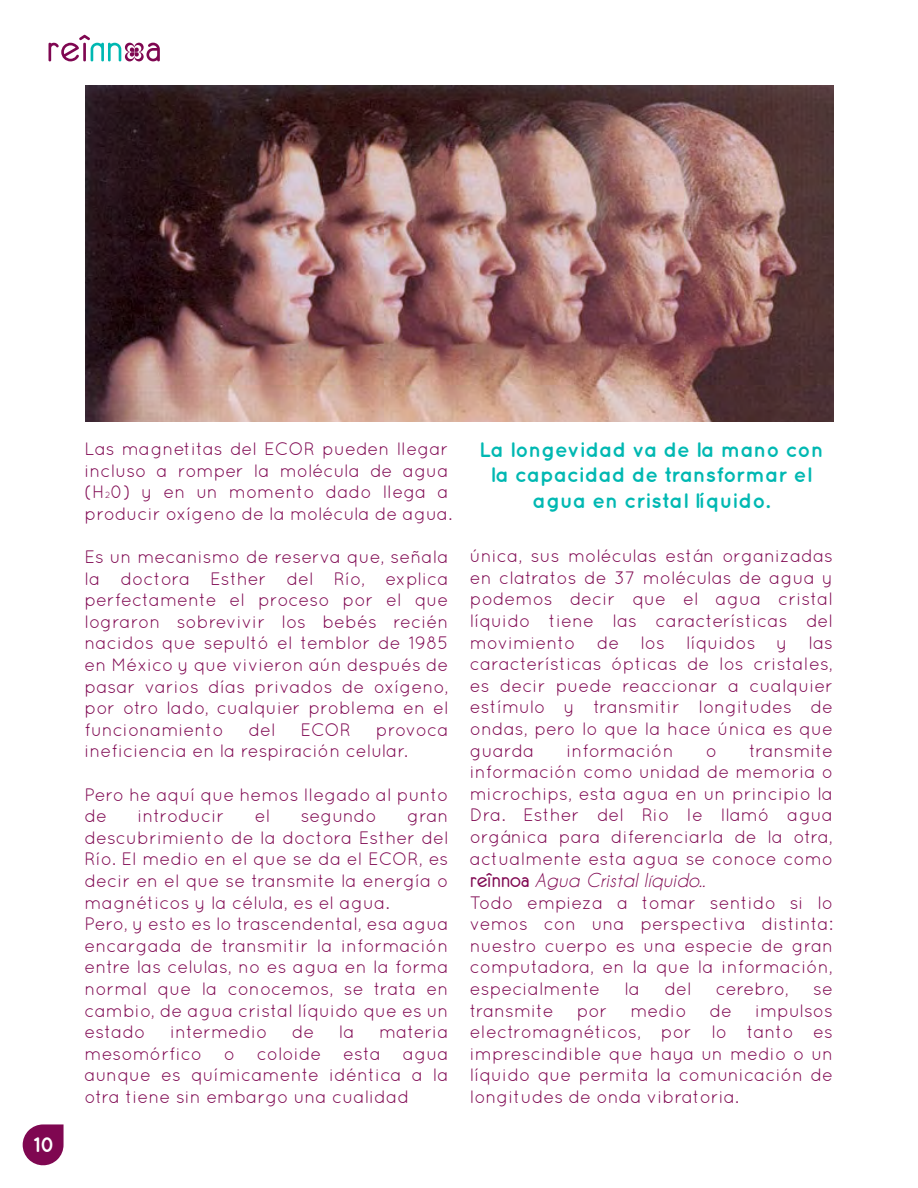
<style>
.page{position:relative;width:918px;height:1188px;background:#fff}
.page>*{position:absolute;margin:0;border:0;box-sizing:border-box;transform-origin:0 0}
.t1{font:700 21px/25.2px "Quicksand";color:#00b8b2;text-align:center}
.t2{font:700 21px "Quicksand";color:#fff}
.t3{font:18px/21.6px "Quicksand";color:#7f0751;text-align:justify}
.t4{font:italic 18px "Caviar Dreams";color:#7f0751}
.t5{font:18px "Quicksand";letter-spacing:-.02em;color:#7f0751}
.s1{font-size:9px}
.s2{font-family:"Eurofurenceregular";font-style:normal;font-size:22.5px}
</style>
<div class="page">
<svg style="left:23px;top:1124px;width:41px;height:42px"></svg>
<svg style="left:49px;top:35px;width:111px;height:26px"></svg>
<img style="left:85px;top:85px;width:748px;height:336px">
<p class="t2" style="left:34px;top:1132px;width:23px">10</p>
<p class="t3" style="left:85px;top:438px;width:369px;text-align:left">Las magnetitas del ECOR pueden llegar incluso a romper la molécula de agua (H<span class="s1">2</span>0) y en un momento dado llega a producir oxígeno de la molécula de agua.</p>
<p class="t3" style="left:85px;top:546px;width:366px">Es un mecanismo de reserva que, señala la doctora Esther del Río, explica perfectamente el proceso por el que lograron sobrevivir los bebés recién nacidos que sepultó el temblor de 1985 en México y que vivieron aún después de pasar varios días privados de oxígeno, por otro lado, cualquier problema en el funcionamiento</p>
<p class="t3" style="left:249px;top:719px;width:29px">del</p>
<p class="t3" style="left:300px;top:719px;width:52px">ECOR</p>
<p class="t3" style="left:85px;top:719px;width:365px;text-indent:291px">provoca ineficiencia en la respiración celular.</p>
<p class="t3" style="left:85px;top:783px;width:365px">Pero he aquí que hemos llegado al punto de</p>
<p class="t3" style="left:138px;top:805px;width:88px">introducir</p>
<p class="t3" style="left:255px;top:805px;width:17px">el</p>
<p class="t3" style="left:301px;top:805px;width:78px">segundo</p>
<p class="t3" style="left:85px;top:805px;width:366px;text-align:left;text-indent:323px">gran descubrimiento de la doctora Esther del<br>Río. El medio en el que se da el ECOR, es decir en el que se transmite la energía o magnéticos y la célula, es el agua.<br>Pero, y esto es lo trascendental, esa agua encargada de transmitir la información entre las celulas, no es agua en la forma normal que la conocemos, se trata en cambio, de agua cristal líquido que es un estado</p>
<p class="t3" style="left:170px;top:1021px;width:99px">intermedio</p>
<p class="t3" style="left:292px;top:1021px;width:24px">de</p>
<p class="t3" style="left:339px;top:1021px;width:17px">la</p>
<p class="t3" style="left:85px;top:1021px;width:366px;text-indent:295px">materia mesomórfico o coloide esta agua aunque es químicamente idéntica a la otra tiene sin embargo una cualidad</p>
<p class="t1" style="left:479px;top:437px;width:346px">La longevidad va de la mano con la capacidad de transformar el agua en cristal líquido.</p>
<p class="t3" style="left:470px;top:545px;width:365px">única, sus moléculas están organizadas en clatratos de 37 moléculas de agua y podemos decir que el agua cristal líquido tiene las características del movimiento de los líquidos y las características ópticas de los cristales, es decir puede reaccionar a cualquier estímulo y transmitir longitudes de ondas, pero lo que la hace única es que guarda</p>
<p class="t3" style="left:566px;top:739px;width:109px">información</p>
<p class="t3" style="left:706px;top:739px;width:13px">o</p>
<p class="t3" style="left:470px;top:739px;width:365px;text-indent:279px">transmite información como unidad de memoria o microchips, esta agua en un principio la Dra. Esther del Rio le llamó agua orgánica para diferenciarla de la otra, actualmente esta agua se conoce como</p>
<p class="t4" style="left:470px;top:870px;width:237px"><span class="s2">reînnoa</span> Agua Cristal líquido..</p>
<p class="t3" style="left:470px;top:891px;width:365px">Todo empieza a tomar sentido si lo vemos con una perspectiva distinta: nuestro cuerpo es una especie de gran computadora, en la que la información, especialmente</p>
<p class="t3" style="left:625px;top:978px;width:17px">la</p>
<p class="t3" style="left:665px;top:978px;width:29px">del</p>
<p class="t5" style="left:716px;top:978px;width:74px">cerebro,</p>
<p class="t3" style="left:813px;top:978px;width:21px">se</p>
<p class="t3" style="left:470px;top:999px;width:85px">transmite</p>
<p class="t3" style="left:577px;top:999px;width:32px">por</p>
<p class="t3" style="left:630px;top:999px;width:58px">medio</p>
<p class="t3" style="left:710px;top:999px;width:24px">de</p>
<p class="t3" style="left:470px;top:999px;width:365px;text-indent:285px">impulsos electromagnéticos, por lo tanto es imprescindible que haya un medio o un líquido que permita la comunicación de longitudes de onda vibratoria.</p>
</div>
